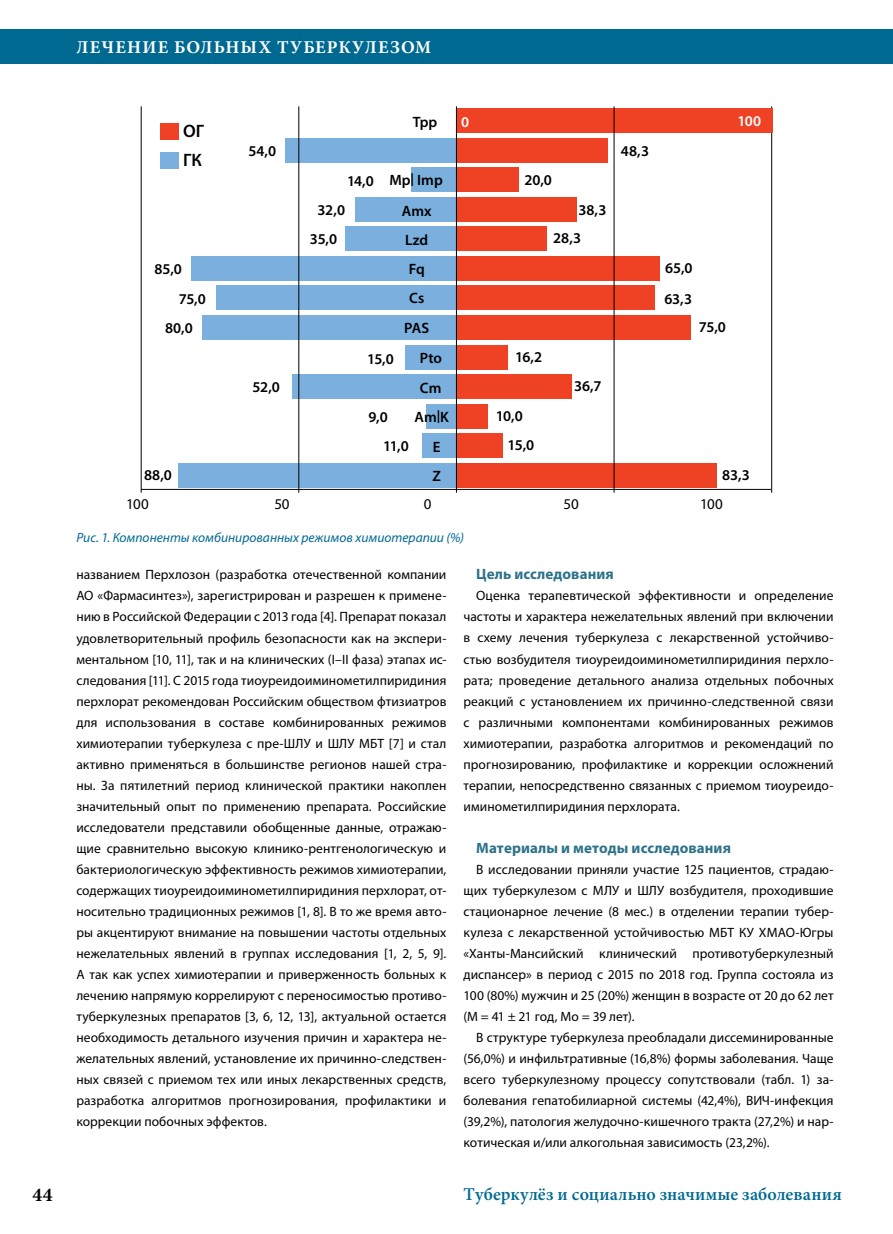
<style>
.page{position:relative;width:893px;height:1234px;background:#fff}
.page>*{position:absolute;margin:0;border:0;box-sizing:border-box;transform-origin:0 0}
.t1{font:700 19.5px "Minion Pro";color:#000}
.t2{font:600 18px "Minion Pro";letter-spacing:.01em;color:#006991}
.t3{font:700 18px "Minion Pro";letter-spacing:.065em;color:#fff}
.t4{font:600 18px/29.1px "Myriad Pro";color:#000}
.t5{font:600 15px/28.7px "Myriad Pro";letter-spacing:-.005em;color:#000}
.t6{font:700 15px "Myriad Pro";letter-spacing:.005em;color:#2d718a}
.t7{font:15px "Myriad Pro";letter-spacing:-.01em;color:#000}
.t8{font:600 15px "Myriad Pro";color:#fff}
.t9{font:13.5px/21px "Myriad Pro";letter-spacing:.005em;color:#000;text-align:justify}
.t10{font:italic 13.5px "Myriad Pro";color:#006991}
.s1{font-weight:400;font-size:18px}
</style>
<div class="page">
<div style="left:0;top:30px;width:893px;height:34px;background:#006991"></div>
<hr style="left:141px;top:489px;width:630px;height:1px;background:#000">
<hr style="left:141px;top:106px;width:1px;height:386px;background:#000">
<hr style="left:771px;top:106px;width:1px;height:386px;background:#000">
<div style="left:457px;top:108px;width:315px;height:25px;background:#ef4123"></div>
<div style="left:457px;top:138px;width:151px;height:24px;background:#ef4123"></div>
<div style="left:285px;top:138px;width:172px;height:24px;background:#7bafde"></div>
<div style="left:457px;top:167px;width:62px;height:25px;background:#ef4123"></div>
<div style="left:411px;top:167px;width:46px;height:25px;background:#7bafde"></div>
<div style="left:457px;top:197px;width:120px;height:24px;background:#ef4123"></div>
<div style="left:355px;top:197px;width:102px;height:24px;background:#7bafde"></div>
<div style="left:457px;top:226px;width:90px;height:25px;background:#ef4123"></div>
<div style="left:345px;top:226px;width:112px;height:25px;background:#7bafde"></div>
<div style="left:457px;top:256px;width:203px;height:25px;background:#ef4123"></div>
<div style="left:191px;top:256px;width:266px;height:25px;background:#7bafde"></div>
<div style="left:457px;top:285px;width:197px;height:25px;background:#ef4123"></div>
<div style="left:217px;top:285px;width:240px;height:25px;background:#7bafde"></div>
<div style="left:457px;top:315px;width:234px;height:25px;background:#ef4123"></div>
<div style="left:203px;top:315px;width:254px;height:25px;background:#7bafde"></div>
<div style="left:457px;top:344px;width:51px;height:25px;background:#ef4123"></div>
<div style="left:405px;top:344px;width:52px;height:25px;background:#7bafde"></div>
<div style="left:457px;top:374px;width:114px;height:25px;background:#ef4123"></div>
<div style="left:292px;top:374px;width:165px;height:25px;background:#7bafde"></div>
<div style="left:457px;top:404px;width:30px;height:24px;background:#ef4123"></div>
<div style="left:426px;top:404px;width:31px;height:24px;background:#7bafde"></div>
<div style="left:457px;top:433px;width:45px;height:25px;background:#ef4123"></div>
<div style="left:422px;top:433px;width:35px;height:25px;background:#7bafde"></div>
<div style="left:457px;top:463px;width:260px;height:24px;background:#ef4123"></div>
<div style="left:178px;top:463px;width:279px;height:24px;background:#7bafde"></div>
<hr style="left:299px;top:106px;width:1px;height:386px;background:#000">
<hr style="left:456px;top:106px;width:1px;height:386px;background:#000">
<hr style="left:614px;top:106px;width:1px;height:386px;background:#000">
<div style="left:160px;top:123px;width:19px;height:16px;background:#ef4123"></div>
<div style="left:160px;top:152px;width:19px;height:16px;background:#7bafde"></div>
<h2 class="t3" style="left:77px;top:35px;width:356px">ЛЕЧЕНИЕ БОЛЬНЫХ ТУБЕРКУЛЕЗОМ</h2>
<h2 class="t4" style="left:183px;top:116px;width:22px">ОГ<br>ГК</h2>
<p class="t5" style="left:154px;top:254px;width:29px">85,0</p>
<p class="t5" style="left:179px;top:284px;width:29px">75,0</p>
<p class="t5" style="left:165px;top:313px;width:29px">80,0</p>
<p class="t5" style="left:248px;top:136px;width:29px">54,0</p>
<p class="t5" style="left:252px;top:372px;width:29px">52,0</p>
<p class="t5" style="left:413px;top:108px;width:26px">Трр</p>
<p class="t5" style="left:389px;top:164px;width:55px;line-height:31.2px;text-align:center">Мр<span class="s1">l</span> Imp<br>Amx</p>
<p class="t5" style="left:405px;top:225px;width:25px">Lzd</p>
<p class="t5" style="left:409px;top:254px;width:18px">Fq</p>
<p class="t5" style="left:409px;top:283px;width:17px">Cs</p>
<p class="t5" style="left:404px;top:313px;width:27px">PAS</p>
<p class="t5" style="left:420px;top:343px;width:24px">Pto</p>
<p class="t5" style="left:420px;top:373px;width:23px">Cm</p>
<p class="t5" style="left:415px;top:402px;width:36px">Am<span class="s1">l</span>K</p>
<p class="t5" style="left:433px;top:431px;width:9px">E</p>
<p class="t5" style="left:347px;top:166px;width:28px">14,0</p>
<p class="t5" style="left:318px;top:195px;width:29px">32,0</p>
<p class="t5" style="left:310px;top:224px;width:29px">35,0</p>
<p class="t5" style="left:367px;top:344px;width:28px">15,0</p>
<p class="t5" style="left:368px;top:402px;width:21px">9,0</p>
<p class="t5" style="left:383px;top:431px;width:27px">11,0</p>
<p class="t5" style="left:144px;top:460px;width:29px">88,0</p>
<p class="t5" style="left:432px;top:461px;width:10px">Z</p>
<p class="t8" style="left:461px;top:112px;width:10px">0</p>
<p class="t5" style="left:524px;top:165px;width:29px">20,0</p>
<p class="t5" style="left:553px;top:195px;width:55px;text-indent:25px">38,3<br>28,3</p>
<p class="t5" style="left:621px;top:136px;width:30px">48,3</p>
<p class="t5" style="left:515px;top:342px;width:29px">16,2</p>
<p class="t5" style="left:508px;top:401px;width:28px;text-indent:-12px">10,0<br>15,0</p>
<p class="t5" style="left:574px;top:371px;width:29px">36,7</p>
<p class="t8" style="left:737px;top:111px;width:25px">100</p>
<p class="t5" style="left:664px;top:252px;width:30px;line-height:31px">65,0<br>63,3</p>
<p class="t5" style="left:699px;top:312px;width:29px">75,0</p>
<p class="t5" style="left:722px;top:460px;width:29px">83,3</p>
<p class="t7" style="left:126px;top:494px;width:24px">100</p>
<p class="t7" style="left:274px;top:494px;width:17px">50</p>
<p class="t7" style="left:424px;top:494px;width:9px">0</p>
<p class="t7" style="left:563px;top:494px;width:17px">50</p>
<p class="t7" style="left:700px;top:494px;width:24px">100</p>
<p class="t10" style="left:77px;top:529px;width:389px">Рис. 1. Компоненты комбинированных режимов химиотерапии (%)</p>
<p class="t9" style="left:76px;top:564px;width:372px">названием Перхлозон (разработка отечественной компании АО «Фармасинтез»), зарегистрирован и разрешен к примене&shy;нию в Российской Федерации с 2013 года [4]. Препарат показал удовлетворительный профиль безопасности как на экспери&shy;ментальном [10, 11], так и на клинических (I–II фаза) этапах ис&shy;следования [11]. С 2015 года тиоуреидоиминометилпиридиния перхлорат рекомендован Российским обществом фтизиатров для использования в составе комбинированных режимов химиотерапии туберкулеза с пре-ШЛУ и ШЛУ МБТ [7] и стал активно применяться в большинстве регионов нашей стра&shy;ны. За пятилетний период клинической практики накоплен значительный опыт по применению препарата. Российские исследователи представили обобщенные данные, отражаю&shy;щие сравнительно высокую клинико-рентгенологическую и бактериологическую эффективность режимов химиотерапии, содержащих тиоуреидоиминометилпиридиния перхлорат, от&shy;носительно традиционных режимов [1, 8]. В то же время авто&shy;ры акцентируют внимание на повышении частоты отдельных нежелательных явлений в группах исследования [1, 2, 5, 9].<br>А так как успех химиотерапии и приверженность больных к лечению напрямую коррелируют с переносимостью противо&shy;туберкулезных препаратов [3, 6, 12, 13], актуальной остается необходимость детального изучения причин и характера не&shy;желательных явлений, установление их причинно-следствен&shy;ных связей с приемом тех или иных лекарственных средств, разработка алгоритмов прогнозирования, профилактики и коррекции побочных эффектов.</p>
<p class="t6" style="left:476px;top:564px;width:139px">Цель исследования</p>
<p class="t9" style="left:463px;top:585px;width:372px;text-indent:13px">Оценка терапевтической эффективности и определение частоты и характера нежелательных явлений при включении в схему лечения туберкулеза с лекарственной устойчиво&shy;стью возбудителя тиоуреидоиминометилпиридиния перхло&shy;рата; проведение детального анализа отдельных побочных реакций с установлением их причинно-следственной связи с различными компонентами комбинированных режимов химиотерапии, разработка алгоритмов и рекомендаций по прогнозированию, профилактике и коррекции осложнений терапии, непосредственно связанных с приемом тиоуреидо&shy;иминометилпиридиния перхлората.</p>
<p class="t6" style="left:476px;top:837px;width:256px">Материалы и методы исследования</p>
<p class="t9" style="left:463px;top:858px;width:372px;text-indent:13px">В исследовании приняли участие 125 пациентов, страдаю&shy;щих туберкулезом с МЛУ и ШЛУ возбудителя, проходившие стационарное лечение (8 мес.) в отделении терапии тубер&shy;кулеза с лекарственной устойчивостью МБТ КУ ХМАО-Югры «Ханты-Мансийский клинический противотуберкулезный диспансер» в период с 2015 по 2018 год. Группа состояла из 100 (80%) мужчин и 25 (20%) женщин в возрасте от 20 до 62 лет (M = 41 ± 21 год, Mo = 39 лет).</p>
<p class="t9" style="left:463px;top:1026px;width:372px;text-indent:13px">В структуре туберкулеза преобладали диссеминированные (56,0%) и инфильтративные (16,8%) формы заболевания. Чаще всего туберкулезному процессу сопутствовали (табл. 1) за&shy;болевания гепатобилиарной системы (42,4%), ВИЧ-инфекция (39,2%), патология желудочно-кишечного тракта (27,2%) и нар&shy;котическая и/или алкогольная зависимость (23,2%).</p>
<h1 class="t1" style="left:33px;top:1180px;width:22px">44</h1>
<h2 class="t2" style="left:463px;top:1181px;width:380px">Туберкулёз и социально значимые заболевания</h2>
</div>
